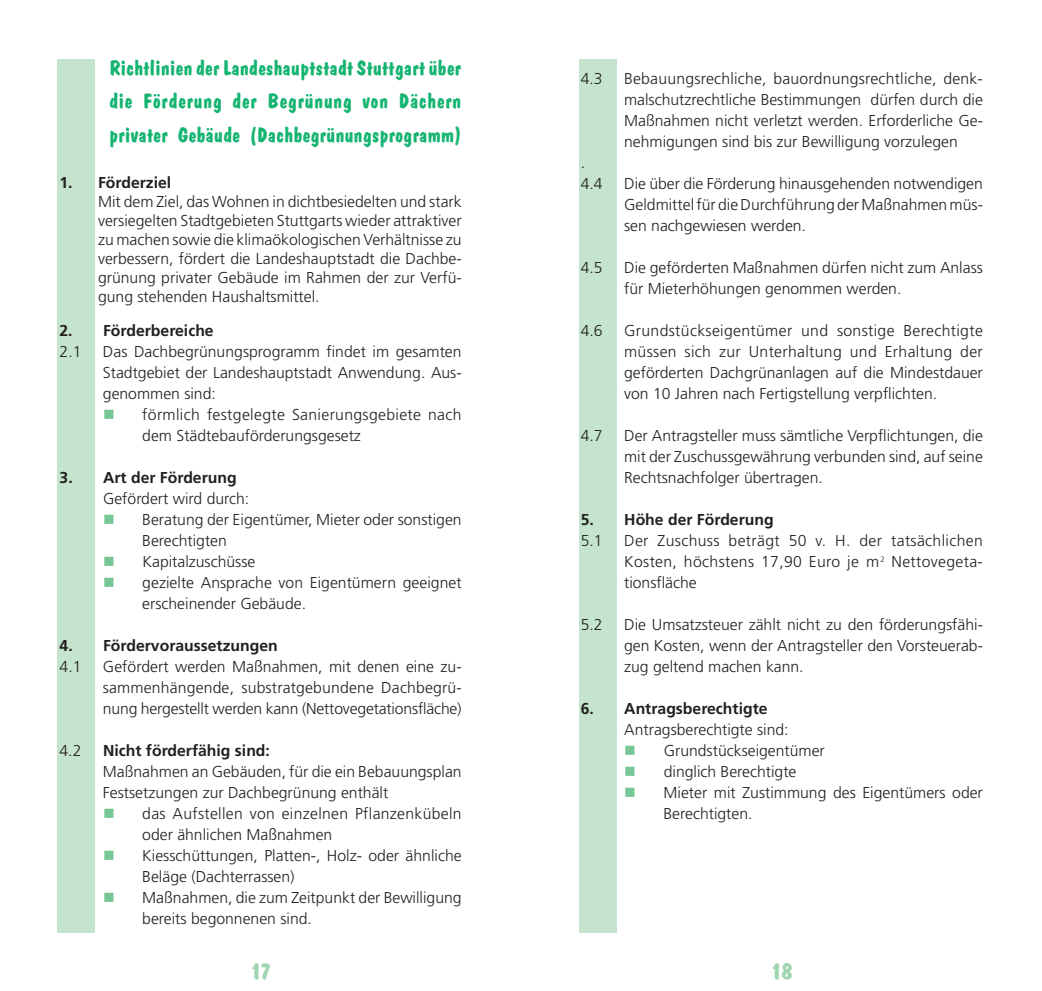
<style>
.page{position:relative;width:1042px;height:991px;background:#fff}
.page>*{position:absolute;margin:0;border:0;box-sizing:border-box;transform-origin:0 0}
.t1{font:700 24.5px "Dom Casual";color:#9fd5b1}
.t2{font:700 21px/33.2px "Dom Casual";letter-spacing:-.01em;color:#16b471;text-align:justify}
.t3{font:300 15.75px/21px "Frutiger";color:#231f1f;text-align:justify}
.t4{font:700 15.75px "Frutiger";color:#231f1f}
.t5{font:300 15.75px/21px "Frutiger";letter-spacing:.02em;color:#231f1f}
</style>
<div class="page">
<div style="left:579px;top:60px;width:37px;height:873px;background:#c4e4ce"></div>
<div style="left:58px;top:60px;width:37px;height:873px;background:#c4e4ce"></div>
<h2 class="t2" style="left:109px;top:53px;width:354px">Richtlinien der Landeshauptstadt Stuttgart über die Förderung der Begrünung von Dächern privater Gebäude (Dachbegrünungsprogramm)</h2>
<p class="t4" style="left:60px;top:176px;width:113px">1. Förderziel</p>
<p class="t3" style="left:98px;top:193px;width:365px;line-height:18.9px">Mit dem Ziel, das Wohnen in dichtbesiedelten und stark versiegelten Stadtgebieten Stuttgarts wieder attraktiver zu machen sowie die klimaökologischen Verhältnisse zu verbessern, fördert die Landeshauptstadt die Dachbe&shy;grünung privater Gebäude im Rahmen der zur Verfü&shy;gung stehenden Haushaltsmittel.</p>
<p class="t4" style="left:60px;top:324px;width:156px">2. Förderbereiche</p>
<p class="t3" style="left:60px;top:342px;width:23px">2.1</p>
<p class="t3" style="left:103px;top:342px;width:360px">Das Dachbegrünungsprogramm findet im gesamten Stadtgebiet der Landeshauptstadt Anwendung. Aus&shy;genommen sind:</p>
<p class="t5" style="left:142px;top:405px;width:321px">förmlich festgelegte Sanierungsgebiete nach dem Städtebauförderungsgesetz</p>
<p class="t4" style="left:60px;top:471px;width:179px">3. Art der Förderung</p>
<p class="t3" style="left:142px;top:489px;width:321px;text-align:left;text-indent:-39px">Gefördert wird durch:<br>Beratung der Eigentümer, Mieter oder sonstigen<br>Berechtigten<br>Kapitalzuschüsse<br>gezielte Ansprache von Eigentümern geeignet erscheinender Gebäude.</p>
<p class="t4" style="left:60px;top:639px;width:220px">4. Fördervoraussetzungen</p>
<p class="t3" style="left:60px;top:657px;width:23px">4.1</p>
<p class="t3" style="left:103px;top:657px;width:360px">Gefördert werden Maßnahmen, mit denen eine zu&shy;sammenhängende, substratgebundene Dachbegrü&shy;nung hergestellt werden kann (Nettovegetationsfläche)</p>
<p class="t3" style="left:60px;top:741px;width:23px">4.2</p>
<p class="t4" style="left:103px;top:744px;width:168px">Nicht förderfähig sind:</p>
<p class="t3" style="left:103px;top:762px;width:360px">Maßnahmen an Gebäuden, für die ein Bebauungsplan<br>Festsetzungen zur Dachbegrünung enthält</p>
<p class="t3" style="left:142px;top:804px;width:321px;text-align:left">das Aufstellen von einzelnen Pflanzenkübeln oder ähnlichen Maßnahmen<br>Kiesschüttungen, Platten-, Holz- oder ähnliche Beläge (Dachterrassen)<br>Maßnahmen, die zum Zeitpunkt der Bewilligung bereits begonnenen sind.</p>
<p class="t3" style="left:580px;top:69px;width:23px">4.3</p>
<p class="t3" style="left:624px;top:69px;width:360px">Bebauungsrechliche, bauordnungsrechtliche, denk&shy;malschutzrechtliche Bestimmungen dürfen durch die Maßnahmen nicht verletzt werden. Erforderliche Ge&shy;nehmigungen sind bis zur Bewilligung vorzulegen</p>
<p class="t3" style="left:580px;top:153px;width:23px">.<br>4.4</p>
<p class="t3" style="left:624px;top:174px;width:360px">Die über die Förderung hinausgehenden notwendigen Geldmittel für die Durchführung der Maßnahmen müs&shy;sen nachgewiesen werden.</p>
<p class="t3" style="left:580px;top:258px;width:23px">4.5</p>
<p class="t3" style="left:624px;top:258px;width:360px">Die geförderten Maßnahmen dürfen nicht zum Anlass für Mieterhöhungen genommen werden.</p>
<p class="t3" style="left:580px;top:321px;width:23px">4.6</p>
<p class="t3" style="left:624px;top:321px;width:360px">Grundstückseigentümer und sonstige Berechtigte müssen sich zur Unterhaltung und Erhaltung der geförderten Dachgrünanlagen auf die Mindestdauer von 10 Jahren nach Fertigstellung verpflichten.</p>
<p class="t3" style="left:580px;top:426px;width:23px">4.7</p>
<p class="t3" style="left:624px;top:426px;width:360px">Der Antragsteller muss sämtliche Verpflichtungen, die mit der Zuschussgewährung verbunden sind, auf seine Rechtsnachfolger übertragen.</p>
<p class="t4" style="left:580px;top:513px;width:194px">5. Höhe der Förderung</p>
<p class="t3" style="left:580px;top:531px;width:23px">5.1</p>
<p class="t3" style="left:624px;top:531px;width:360px">Der Zuschuss beträgt 50 v. H. der tatsächlichen Kosten, höchstens 17,90 Euro je m<sup>2</sup> Nettovegeta&shy;tionsfläche</p>
<p class="t3" style="left:580px;top:615px;width:23px">5.2</p>
<p class="t3" style="left:624px;top:615px;width:360px">Die Umsatzsteuer zählt nicht zu den förderungsfähi&shy;gen Kosten, wenn der Antragsteller den Vorsteuerab&shy;zug geltend machen kann.</p>
<p class="t4" style="left:580px;top:702px;width:188px">6. Antragsberechtigte</p>
<p class="t3" style="left:663px;top:720px;width:321px;text-align:left;text-indent:-39px">Antragsberechtigte sind:<br>Grundstückseigentümer<br>dinglich Berechtigte<br>Mieter mit Zustimmung des Eigentümers oder<br>Berechtigten.</p>
<h1 class="t1" style="left:252px;top:961px;width:21px">17</h1>
<h1 class="t1" style="left:772px;top:961px;width:22px">18</h1>
</div>
